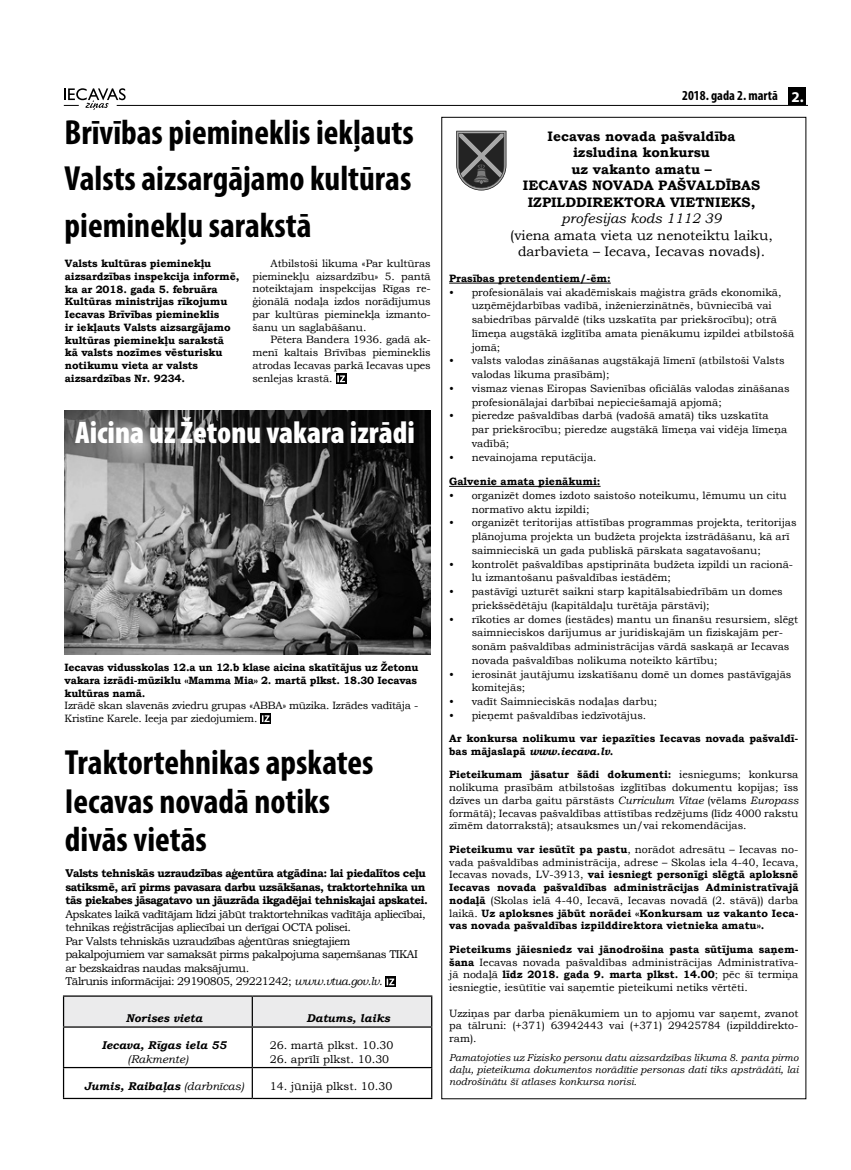
<style>
.page{position:relative;width:851px;height:1170px;background:#fff}
.page>*{position:absolute;margin:0;border:0;box-sizing:border-box;transform-origin:0 0}
.t1{font:700 condensed 35px/46.2px "Myriad Pro";color:#000;text-align:justify}
.t2{font:900 condensed 31.25px "Myriad Pro";color:#fff}
.t3{font:700 13.75px/16.5px "Bookman Old Style";color:#000;text-align:center}
.t4{font:13.75px/16.5px "Bookman Old Style";color:#000;text-align:center}
.t5{font:italic 13.75px "Bookman Old Style";color:#000}
.t6{font:700 condensed 13.75px "Myriad Pro";color:#000}
.t7{font:11.25px/13.5px "Bookman Old Style";letter-spacing:-.04em;color:#000}
.t8{font:700 11.25px/13.5px "Bookman Old Style";letter-spacing:-.04em;color:#000}
.t9{font:italic 700 11.25px "Bookman Old Style";color:#000}
.t10{font:11.25px "Bookman Old Style";color:#000}
.t11{font:italic 11.25px "Bookman Old Style";color:#000}
.t12{font:10.62px/13.8px "Bookman Old Style";color:#000}
.t13{font:700 10.62px/12.8px "Bookman Old Style";letter-spacing:-.01em;color:#000}
.t14{font:10.62px/12.8px "Bookman Old Style";letter-spacing:-.02em;color:#000}
.t15{font:italic 10px/12px "Bookman Old Style";color:#000;text-align:justify}
.s1{font-stretch:normal;font-size:15px;color:#fff}
.s2{font-style:italic}
.s3{font-weight:700}
.s4{font-weight:400}
</style>
<div class="page">
<hr style="left:117px;top:105px;width:689px;height:1px;background:#000">
<svg style="left:64px;top:88px;width:62px;height:22px"></svg>
<div style="left:788px;top:87px;width:18px;height:18px;background:#000"></div>
<svg style="left:260px;top:713px;width:11px;height:10px"></svg>
<svg style="left:262px;top:715px;width:7px;height:7px"></svg>
<hr style="left:449px;top:283px;width:161px;height:1px;background:#000">
<hr style="left:449px;top:486px;width:151px;height:1px;background:#000">
<svg style="left:456px;top:131px;width:50px;height:59px;background:#5d5d5d"></svg>
<div style="left:64px;top:996px;width:367px;height:30px;background:#ebebec"></div>
<hr style="left:63px;top:995px;width:189px;height:1px;background:#000">
<hr style="left:63px;top:996px;width:1px;height:30px;background:#000">
<hr style="left:252px;top:995px;width:180px;height:1px;background:#000">
<hr style="left:252px;top:996px;width:1px;height:30px;background:#000">
<hr style="left:431px;top:996px;width:1px;height:30px;background:#000">
<hr style="left:63px;top:1026px;width:189px;height:1px;background:#000">
<hr style="left:63px;top:1027px;width:1px;height:39px;background:#000">
<hr style="left:252px;top:1026px;width:180px;height:1px;background:#000">
<hr style="left:252px;top:1027px;width:1px;height:39px;background:#000">
<hr style="left:431px;top:1027px;width:1px;height:39px;background:#000">
<hr style="left:63px;top:1066px;width:189px;height:2px;background:#000">
<svg style="left:63px;top:1068px;width:1px;height:29px"></svg>
<hr style="left:252px;top:1066px;width:180px;height:2px;background:#000">
<svg style="left:252px;top:1068px;width:1px;height:29px"></svg>
<svg style="left:431px;top:1068px;width:1px;height:29px"></svg>
<hr style="left:63px;top:1097px;width:189px;height:1px;background:#000">
<hr style="left:252px;top:1097px;width:180px;height:1px;background:#000">
<svg style="left:385px;top:976px;width:11px;height:10px"></svg>
<svg style="left:386px;top:978px;width:8px;height:7px"></svg>
<img style="left:64px;top:410px;width:366px;height:244px">
<svg style="left:336px;top:373px;width:10px;height:11px"></svg>
<svg style="left:337px;top:375px;width:8px;height:7px"></svg>
<p class="t6" style="left:682px;top:87px;width:123px">2018. gada 2. martā <span class="s1">2.</span></p>
<h1 class="t1" style="left:64px;top:108px;width:351px">Brīvības piemineklis iekļauts Valsts aizsargājamo kultūras pieminekļu sarakstā</h1>
<p class="t3" style="left:523px;top:128px;width:239px">Iecavas novada pašvaldība izsludina konkursu<br>uz vakanto amatu –<br>IECAVAS NOVADA PAŠVALDĪBAS<br>IZPILDDIREKTORA VIETNIEKS,</p>
<p class="t5" style="left:561px;top:209px;width:161px">profesijas kods 1112 39</p>
<p class="t4" style="left:510px;top:227px;width:264px">(viena amata vieta uz nenoteiktu laiku, darbavieta – Iecava, Iecavas novads).</p>
<p class="t13" style="left:449px;top:272px;width:163px">Prasības pretendentiem/-ēm:</p>
<p class="t12" style="left:471px;top:285px;width:324px;text-indent:-23px">• profesionālais vai akadēmiskais maģistra grāds ekonomikā, uzņēmējdarbības vadībā, inženierzinātnēs, būvniecībā vai sabiedrības pārvaldē (tiks uzskatīta par priekšrocību); otrā līmeņa augstākā izglītība amata pienākumu izpildei atbilstošā jomā;</p>
<p class="t12" style="left:471px;top:354px;width:314px;text-indent:-23px">• valsts valodas zināšanas augstākajā līmenī (atbilstoši Valsts valodas likuma prasībām);</p>
<p class="t12" style="left:471px;top:381px;width:319px;text-indent:-23px">• vismaz vienas Eiropas Savienības oficiālās valodas zināšanas profesionālajai darbībai nepieciešamajā apjomā;</p>
<p class="t12" style="left:471px;top:409px;width:317px;text-indent:-23px">• pieredze pašvaldības darbā (vadošā amatā) tiks uzskatīta par priekšrocību; pieredze augstākā līmeņa vai vidēja līmeņa vadībā;</p>
<p class="t12" style="left:449px;top:450px;width:149px">• nevainojama reputācija.</p>
<p class="t13" style="left:449px;top:475px;width:153px">Galvenie amata pienākumi:</p>
<p class="t12" style="left:471px;top:488px;width:316px;text-indent:-23px">• organizēt domes izdoto saistošo noteikumu, lēmumu un citu normatīvo aktu izpildi;</p>
<p class="t12" style="left:471px;top:516px;width:326px;text-indent:-23px">• organizēt teritorijas attīstības programmas projekta, teritorijas plānojuma projekta un budžeta projekta izstrādāšanu, kā arī saimnieciskā un gada publiskā pārskata sagatavošanu;</p>
<p class="t12" style="left:471px;top:557px;width:323px;text-indent:-23px">• kontrolēt pašvaldības apstiprināta budžeta izpildi un racionā&shy;lu izmantošanu pašvaldības iestādēm;</p>
<p class="t12" style="left:471px;top:584px;width:312px;text-indent:-23px">• pastāvīgi uzturēt saikni starp kapitālsabiedrībām un domes priekšsēdētāju (kapitāldaļu turētāja pārstāvi);</p>
<p class="t12" style="left:471px;top:612px;width:328px;text-indent:-23px">• rīkoties ar domes (iestādes) mantu un finanšu resursiem, slēgt saimnieciskos darījumus ar juridiskajām un fiziskajām per&shy;sonām pašvaldības administrācijas vārdā saskaņā ar Iecavas novada pašvaldības nolikuma noteikto kārtību;</p>
<p class="t12" style="left:471px;top:667px;width:321px;text-indent:-23px">• ierosināt jautājumu izskatīšanu domē un domes pastāvīgajās komitejās;</p>
<p class="t12" style="left:449px;top:694px;width:210px">• vadīt Saimnieciskās nodaļas darbu;</p>
<p class="t12" style="left:449px;top:708px;width:198px">• pieņemt pašvaldības iedzīvotājus.</p>
<p class="t13" style="left:449px;top:732px;width:351px">Ar konkursa nolikumu var iepazīties Iecavas novada pašvaldī&shy;bas mājaslapā <span class="s2">www.iecava.lv</span>.</p>
<p class="t12" style="left:449px;top:768px;width:351px;line-height:12.8px;text-align:justify"><span class="s3">Pieteikumam jāsatur šādi dokumenti:</span> iesniegums; konkursa nolikuma prasībām atbilstošas izglītības dokumentu kopijas; īss dzīves un darba gaitu pārstāsts <span class="s2">Curriculum Vitae</span> (vēlams <span class="s2">Europass </span>formātā); Iecavas pašvaldības attīstības redzējums (līdz 4000 rakstu zīmēm datorrakstā); atsauksmes un/vai rekomendācijas.</p>
<p class="t13" style="left:449px;top:842px;width:351px;text-align:justify">Pieteikumu var iesūtīt pa pastu<span class="s4">, norādot adresātu – Iecavas no&shy;vada pašvaldības administrācija, adrese – Skolas iela 4-40, Iecava, Iecavas novads, LV-3913,</span> vai iesniegt personīgi slēgtā aploksnē Iecavas novada pašvaldības administrācijas Administratīvajā nodaļā <span class="s4">(Skolas ielā 4-40, Iecavā, Iecavas novadā (2. stāvā)) darba laikā.</span> Uz aploksnes jābūt norādei «Konkursam uz vakanto Ieca&shy;vas novada pašvaldības izpilddirektora vietnieka amatu».</p>
<p class="t12" style="left:449px;top:942px;width:351px;line-height:12.8px;text-align:justify"><span class="s3">Pieteikums jāiesniedz vai jānodrošina pasta sūtījuma saņem&shy;šana</span> Iecavas novada pašvaldības administrācijas Administratīva&shy;jā nodaļā <span class="s3">līdz 2018. gada 9. marta plkst. 14.00</span>; pēc šī termiņa iesniegtie, iesūtītie vai saņemtie pieteikumi netiks vērtēti.</p>
<p class="t12" style="left:449px;top:1006px;width:351px;line-height:12.8px;text-align:justify">Uzziņas par darba pienākumiem un to apjomu var saņemt, zvanot pa tālruni: (+371) 63942443 vai (+371) 29425784 (izpilddirekto&shy;ram).</p>
<p class="t15" style="left:449px;top:1051px;width:351px">Pamatojoties uz Fizisko personu datu aizsardzības likuma 8. panta pirmo daļu, pieteikuma dokumentos norādītie personas dati tiks apstrādāti, lai nodrošinātu šī atlases konkursa norisi.</p>
<p class="t12" style="left:252px;top:257px;width:180px;line-height:12.8px;text-align:justify;text-indent:18px">Atbilstoši likuma «Par kultūras pieminekļu aizsardzību» 5. pantā noteiktajam inspekcijas Rīgas re&shy;ģionālā nodaļa izdos norādījumus par kultūras pieminekļa izmanto&shy;šanu un saglabāšanu.</p>
<p class="t12" style="left:252px;top:333px;width:180px;line-height:13px;text-align:justify;text-indent:18px">Pētera Bandera 1936. gadā ak&shy;menī kaltais Brīvības piemineklis atrodas Iecavas parkā Iecavas upes senlejas krastā.</p>
<h2 class="t2" style="left:75px;top:415px;width:341px">Aicina uz Žetonu vakara izrādi</h2>
<p class="t13" style="left:65px;top:257px;width:176px">Valsts kultūras pieminekļu aizsardzības inspekcija informē, ka ar 2018. gada 5. februāra<br>Kultūras ministrijas rīkojumu<br>Iecavas Brīvības piemineklis<br>ir iekļauts Valsts aizsargājamo kultūras pieminekļu sarakstā kā valsts nozīmes vēsturisku notikumu vieta ar valsts aizsardzības Nr. 9234.</p>
<p class="t13" style="left:65px;top:661px;width:355px">Iecavas vidusskolas 12.a un 12.b klase aicina skatītājus uz Žetonu vakara izrādi-mūziklu «Mamma Mia» 2. martā plkst. 18.30 Iecavas kultūras namā.</p>
<p class="t14" style="left:65px;top:699px;width:355px">Izrādē skan slavenās zviedru grupas «ABBA» mūzika. Izrādes vadītāja -<br>Kristīne Karele. Ieeja par ziedojumiem.</p>
<h1 class="t1" style="left:65px;top:742px;width:310px;line-height:38.8px;text-align:left">Traktortehnikas apskates<br>Iecavas novadā notiks divās vietās</h1>
<p class="t8" style="left:65px;top:866px;width:364px">Valsts tehniskās uzraudzības aģentūra atgādina: lai piedalītos ceļu satiksmē, arī pirms pavasara darbu uzsākšanas, traktortehnika un tās piekabes jāsagatavo un jāuzrāda ikgadējai tehniskajai apskatei.</p>
<p class="t7" style="left:65px;top:907px;width:361px">Apskates laikā vadītājam līdzi jābūt traktortehnikas vadītāja apliecībai, tehnikas reģistrācijas apliecībai un derīgai OCTA polisei.<br>Par Valsts tehniskās uzraudzības aģentūras sniegtajiem pakalpojumiem var samaksāt pirms pakalpojuma saņemšanas TIKAI ar bezskaidras naudas maksājumu.<br>Tālrunis informācijai: 29190805, 29221242; <span class="s2">www.vtua.gov.lv</span>.</p>
<p class="t9" style="left:126px;top:1009px;width:78px">Norises vieta</p>
<p class="t9" style="left:306px;top:1009px;width:85px">Datums, laiks</p>
<p class="t9" style="left:102px;top:1036px;width:126px">Iecava, Rīgas iela 55</p>
<p class="t11" style="left:127px;top:1050px;width:62px">(Rakmente)</p>
<p class="t10" style="left:270px;top:1037px;width:125px">26. martā plkst. 10.30</p>
<p class="t10" style="left:270px;top:1051px;width:121px">26. aprīlī plkst. 10.30</p>
<p class="t9" style="left:84px;top:1077px;width:161px">Jumis, Raibaļas <span class="s4">(darbnīcas)</span></p>
<p class="t10" style="left:270px;top:1078px;width:124px">14. jūnijā plkst. 10.30</p>
</div>
